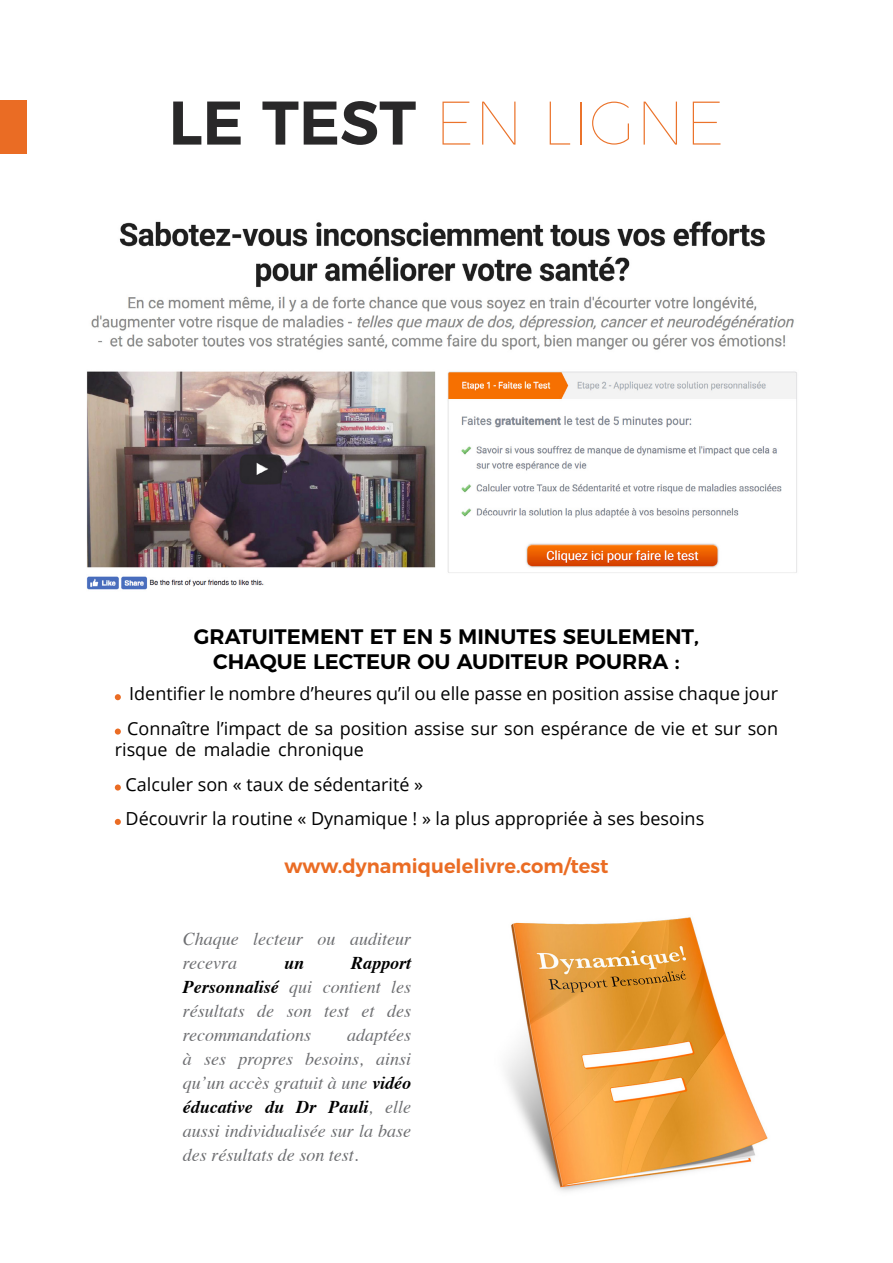
<style>
.page{position:relative;width:893px;height:1263px;background:#fff}
.page>*{position:absolute;margin:0;border:0;box-sizing:border-box;transform-origin:0 0}
.t1{font:100 61.5px "Montserrat";color:#eb732b}
.t2{font:600 21px/25.2px "Montserrat";color:#000;text-align:center}
.t3{font:600 19.5px "Montserrat";color:#ea6c24}
.t4{font:18px/34.3px "Open Sans";color:#000}
.t5{font:italic 18px/24px "Times";color:#6d6e71;text-align:justify}
.t6{font:italic 700 18px "Times";color:#000}
.s1{font-weight:600;color:#292829}
.s2{font-weight:700;color:#000}
</style>
<div class="page">
<div style="left:0;top:100px;width:27px;height:53px;background:#ea6c24"></div>
<img style="left:86px;top:221px;width:711px;height:369px">
<svg style="left:115px;top:694px;width:6px;height:6px"></svg>
<div style="left:115px;top:728px;width:6px;height:7px;background:#ea6c24;border-radius:50%"></div>
<svg style="left:115px;top:784px;width:6px;height:6px"></svg>
<svg style="left:115px;top:819px;width:6px;height:6px"></svg>
<img style="left:506px;top:917px;width:262px;height:275px">
<h1 class="t1" style="left:168px;top:77px;width:557px"><span class="s1">LE TEST</span> EN LIGNE</h1>
<p class="t2" style="left:194px;top:622px;width:507px">GRATUITEMENT ET EN 5 MINUTES SEULEMENT,<br>CHAQUE LECTEUR OU AUDITEUR POURRA :</p>
<p class="t4" style="left:127px;top:676px;width:652px">Identifier le nombre d’heures qu’il ou elle passe en position assise chaque jour<br>Connaître l’impact de sa position assise sur son espérance de vie et sur son</p>
<p class="t4" style="left:126px;top:732px;width:580px;text-indent:-11px">risque de maladie chronique<br>Calculer son « taux de sédentarité »<br>Découvrir la routine « Dynamique ! » la plus appropriée à ses besoins</p>
<p class="t3" style="left:284px;top:851px;width:326px">www.dynamiquelelivre.com/test</p>
<p class="t5" style="left:183px;top:926px;width:230px">Chaque lecteur ou auditeur recevra</p>
<p class="t5" style="left:183px;top:950px;width:230px;text-indent:168px"><span class="s2">Rapport Personnalisé</span> qui contient les résultats de son test et des recommandations</p>
<p class="t6" style="left:284px;top:946px;width:22px">un</p>
<p class="t5" style="left:183px;top:1022px;width:230px;text-indent:164px">adaptées à ses propres besoins, ainsi qu’un accès gratuit à une <span class="s2">vidéo éducative du Dr Pauli</span>, elle aussi individualisée sur la base des résultats de son test.</p>
</div>
